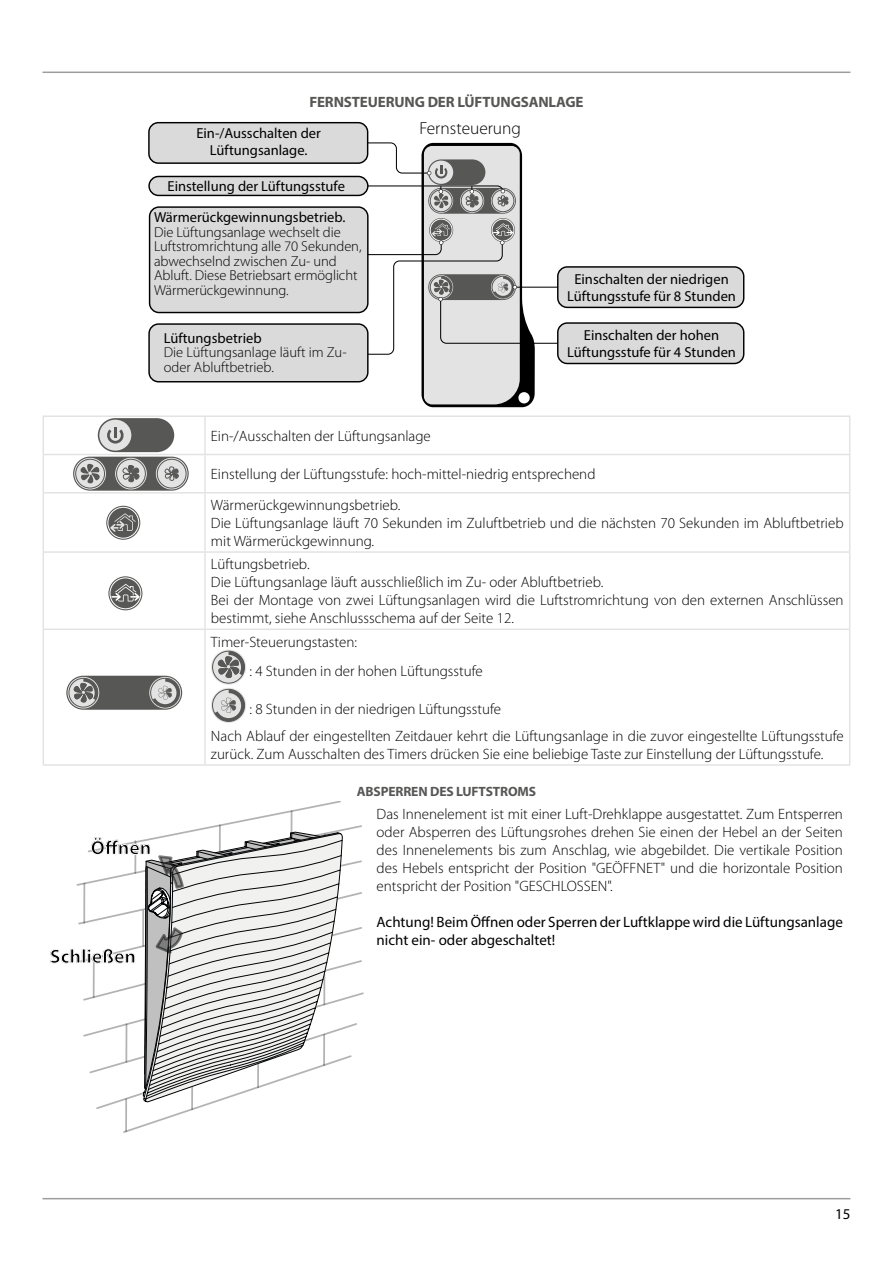
<style>
.page{position:relative;width:893px;height:1263px;background:#fff}
.page>*{position:absolute;margin:0;border:0;box-sizing:border-box;transform-origin:0 0}
.t1{font:700 19.65px "Myriad Pro";color:#000}
.t2{font:300 17.4px "Myriad Pro";color:#000}
.t3{font:300 15px/18px "Myriad Pro";color:#000}
.t4{font:15px/18px "Myriad Pro";color:#000}
.t5{font:700 15px "Myriad Pro";letter-spacing:-.01em;color:#575756}
.t6{font:14.55px/17.4px "Myriad Pro";color:#000;text-align:center}
.t7{font:300 14.55px/14.5px "Myriad Pro";letter-spacing:-.005em;color:#000}
.t8{font:700 13.5px "Myriad Pro";letter-spacing:-.01em;color:#575756}
</style>
<div class="page">
<hr style="left:43px;top:1198px;width:807px;height:1px;background:#9d9d9c">
<hr style="left:43px;top:72px;width:807px;height:1px;background:#9d9d9c">
<div style="left:149px;top:123px;width:219px;height:40px;background:#dadada;border-radius:9px"></div>
<div style="left:148px;top:122px;width:220px;height:42px;border:1px solid #000;border-radius:9px"></div>
<div style="left:558px;top:267px;width:186px;height:40px;background:#dadada;border-radius:9px"></div>
<div style="left:557px;top:266px;width:187px;height:42px;border:1px solid #000;border-radius:9px"></div>
<div style="left:558px;top:323px;width:186px;height:40px;background:#dadada;border-radius:9px"></div>
<div style="left:557px;top:322px;width:187px;height:42px;border:1px solid #000;border-radius:9px"></div>
<div style="left:149px;top:176px;width:219px;height:19px;background:#dadada;border-radius:9px"></div>
<div style="left:148px;top:176px;width:221px;height:20px;border:1px solid #000;border-radius:9px"></div>
<div style="left:149px;top:324px;width:219px;height:58px;background:#dadada;border-radius:9px"></div>
<div style="left:148px;top:323px;width:221px;height:59px;border:1px solid #000;border-radius:9px"></div>
<div style="left:150px;top:207px;width:218px;height:105px;background:#dadada;border-radius:9px"></div>
<div style="left:149px;top:206px;width:220px;height:107px;border:1px solid #000;border-radius:9px"></div>
<svg style="left:367px;top:142px;width:192px;height:265px"></svg>
<hr style="left:43px;top:415px;width:162px;height:2px;background:#e4e3e3">
<hr style="left:43px;top:417px;width:1px;height:37px;background:#e4e3e3">
<hr style="left:205px;top:415px;width:645px;height:2px;background:#e4e3e3">
<hr style="left:204px;top:417px;width:2px;height:37px;background:#e4e3e3">
<hr style="left:849px;top:417px;width:1px;height:37px;background:#e4e3e3">
<hr style="left:43px;top:454px;width:162px;height:1px;background:#e4e3e3">
<hr style="left:43px;top:455px;width:1px;height:37px;background:#e4e3e3">
<hr style="left:205px;top:454px;width:645px;height:1px;background:#e4e3e3">
<hr style="left:204px;top:455px;width:2px;height:37px;background:#e4e3e3">
<hr style="left:849px;top:455px;width:1px;height:37px;background:#e4e3e3">
<hr style="left:43px;top:492px;width:162px;height:1px;background:#e4e3e3">
<hr style="left:43px;top:493px;width:1px;height:58px;background:#e4e3e3">
<hr style="left:205px;top:492px;width:645px;height:1px;background:#e4e3e3">
<hr style="left:204px;top:493px;width:2px;height:58px;background:#e4e3e3">
<hr style="left:849px;top:493px;width:1px;height:58px;background:#e4e3e3">
<hr style="left:43px;top:551px;width:162px;height:2px;background:#e4e3e3">
<hr style="left:43px;top:553px;width:1px;height:75px;background:#e4e3e3">
<hr style="left:205px;top:551px;width:645px;height:2px;background:#e4e3e3">
<hr style="left:204px;top:553px;width:2px;height:75px;background:#e4e3e3">
<hr style="left:849px;top:553px;width:1px;height:75px;background:#e4e3e3">
<hr style="left:43px;top:628px;width:162px;height:2px;background:#e4e3e3">
<hr style="left:43px;top:630px;width:1px;height:134px;background:#e4e3e3">
<hr style="left:205px;top:628px;width:645px;height:2px;background:#e4e3e3">
<hr style="left:204px;top:630px;width:2px;height:134px;background:#e4e3e3">
<hr style="left:849px;top:630px;width:1px;height:134px;background:#e4e3e3">
<hr style="left:43px;top:764px;width:162px;height:2px;background:#e4e3e3">
<hr style="left:205px;top:764px;width:645px;height:2px;background:#e4e3e3">
<svg style="left:98px;top:418px;width:76px;height:34px;background:#8a8a8a"></svg>
<svg style="left:73px;top:457px;width:116px;height:34px"></svg>
<svg style="left:74px;top:458px;width:32px;height:31px"></svg>
<div style="left:75px;top:459px;width:30px;height:29px;border:1px solid #575756;border-radius:50%"></div>
<svg style="left:80px;top:464px;width:21px;height:19px"></svg>
<svg style="left:115px;top:458px;width:32px;height:31px"></svg>
<div style="left:116px;top:459px;width:30px;height:29px;border:1px solid #575756;border-radius:50%"></div>
<svg style="left:122px;top:465px;width:18px;height:17px"></svg>
<svg style="left:156px;top:458px;width:32px;height:31px"></svg>
<div style="left:157px;top:459px;width:29px;height:29px;border:1px solid #575756;border-radius:50%"></div>
<svg style="left:165px;top:466px;width:14px;height:15px"></svg>
<div style="left:107px;top:506px;width:33px;height:33px;background:#787877;border-radius:50%"></div>
<svg style="left:106px;top:506px;width:34px;height:34px"></svg>
<div style="left:107px;top:507px;width:32px;height:31px;border:1px solid #fff;border-radius:50%"></div>
<svg style="left:110px;top:513px;width:26px;height:19px"></svg>
<div style="left:109px;top:577px;width:33px;height:33px;background:#616160;border-radius:50%"></div>
<svg style="left:108px;top:576px;width:34px;height:34px"></svg>
<svg style="left:111px;top:584px;width:29px;height:17px"></svg>
<div style="left:110px;top:577px;width:31px;height:32px;border:1px solid #fff;border-radius:50%"></div>
<div style="left:66px;top:676px;width:116px;height:34px;background:#575756;border-radius:17px"></div>
<svg style="left:67px;top:677px;width:32px;height:31px"></svg>
<svg style="left:73px;top:678px;width:25px;height:24px"></svg>
<div style="left:69px;top:678px;width:29px;height:29px;border:1px solid #575756;border-radius:50%"></div>
<svg style="left:149px;top:677px;width:32px;height:31px"></svg>
<svg style="left:152px;top:678px;width:28px;height:29px"></svg>
<div style="left:150px;top:678px;width:30px;height:29px;border:1px solid #575756;border-radius:50%"></div>
<svg style="left:211px;top:649px;width:35px;height:36px"></svg>
<svg style="left:217px;top:651px;width:28px;height:27px"></svg>
<div style="left:212px;top:651px;width:33px;height:32px;border:1px solid #575756;border-radius:50%"></div>
<svg style="left:211px;top:688px;width:35px;height:35px"></svg>
<svg style="left:214px;top:689px;width:31px;height:32px"></svg>
<div style="left:212px;top:689px;width:33px;height:33px;border:1px solid #575756;border-radius:50%"></div>
<svg style="left:76px;top:802px;width:288px;height:331px"></svg>
<p class="t5" style="left:309px;top:95px;width:276px">FERNSTEUERUNG DER LÜFTUNGSANLAGE</p>
<p class="t6" style="left:196px;top:125px;width:126px">Ein-/Ausschalten der<br>Lüftungsanlage.</p>
<p class="t2" style="left:419px;top:121px;width:103px">Fernsteuerung</p>
<p class="t6" style="left:168px;top:178px;width:179px">Einstellung der Lüftungsstufe</p>
<p class="t6" style="left:154px;top:210px;width:193px">Wärmerückgewinnungsbetrieb.</p>
<p class="t7" style="left:154px;top:226px;width:209px">Die Lüftungsanlage wechselt die<br>Luftstromrichtung alle 70 Sekunden, abwechselnd zwischen Zu- und<br>Abluft. Diese Betriebsart ermöglicht<br>Wärmerückgewinnung.</p>
<p class="t6" style="left:164px;top:330px;width:99px">Lüftungsbetrieb</p>
<p class="t7" style="left:164px;top:346px;width:184px">Die Lüftungsanlage läuft im Zu&shy;oder Abluftbetrieb.</p>
<p class="t6" style="left:567px;top:271px;width:170px">Einschalten der niedrigen<br>Lüftungsstufe für 8 Stunden</p>
<p class="t6" style="left:567px;top:328px;width:170px">Einschalten der hohen<br>Lüftungsstufe für 4 Stunden</p>
<h1 class="t1" style="left:91px;top:836px;width:62px">Öffnen</h1>
<h1 class="t1" style="left:50px;top:945px;width:88px">Schließen</h1>
<p class="t3" style="left:211px;top:428px;width:221px">Ein-/Ausschalten der Lüftungsanlage</p>
<p class="t3" style="left:211px;top:459px;width:386px;line-height:30.8px">Einstellung der Lüftungsstufe: hoch-mittel-niedrig entsprechend<br>Wärmerückgewinnungsbetrieb.</p>
<p class="t3" style="left:211px;top:515px;width:634px">Die Lüftungsanlage läuft 70 Sekunden im Zuluftbetrieb und die nächsten 70 Sekunden im Abluftbetrieb mit Wärmerückgewinnung.</p>
<p class="t3" style="left:211px;top:556px;width:634px">Lüftungsbetrieb.<br>Die Lüftungsanlage läuft ausschließlich im Zu- oder Abluftbetrieb.<br>Bei der Montage von zwei Lüftungsanlagen wird die Luftstromrichtung von den externen Anschlüssen bestimmt, siehe Anschlussschema auf der Seite 12.</p>
<p class="t3" style="left:249px;top:627px;width:235px;line-height:29.2px;text-indent:-38px">Timer-Steuerungstasten:<br>: 4 Stunden in der hohen Lüftungsstufe</p>
<p class="t3" style="left:211px;top:696px;width:634px;line-height:27px;text-indent:38px">: 8 Stunden in der niedrigen Lüftungsstufe<br>Nach Ablauf der eingestellten Zeitdauer kehrt die Lüftungsanlage in die zuvor eingestellte Lüftungsstufe</p>
<p class="t3" style="left:211px;top:746px;width:614px">zurück. Zum Ausschalten des Timers drücken Sie eine beliebige Taste zur Einstellung der Lüftungsstufe.</p>
<p class="t8" style="left:357px;top:784px;width:181px">ABSPERREN DES LUFTSTROMS</p>
<p class="t3" style="left:377px;top:805px;width:468px;text-align:justify">Das Innenelement ist mit einer Luft-Drehklappe ausgestattet. Zum Entsperren oder Absperren des Lüftungsrohes drehen Sie einen der Hebel an der Seiten des Innenelements bis zum Anschlag, wie abgebildet. Die vertikale Position des Hebels entspricht der Position "GEÖFFNET" und die horizontale Position entspricht der Position "GESCHLOSSEN".</p>
<p class="t4" style="left:377px;top:913px;width:468px">Achtung! Beim Öffnen oder Sperren der Luftklappe wird die Lüftungsanlage nicht ein- oder abgeschaltet!</p>
<p class="t4" style="left:835px;top:1205px;width:17px">15</p>
</div>
